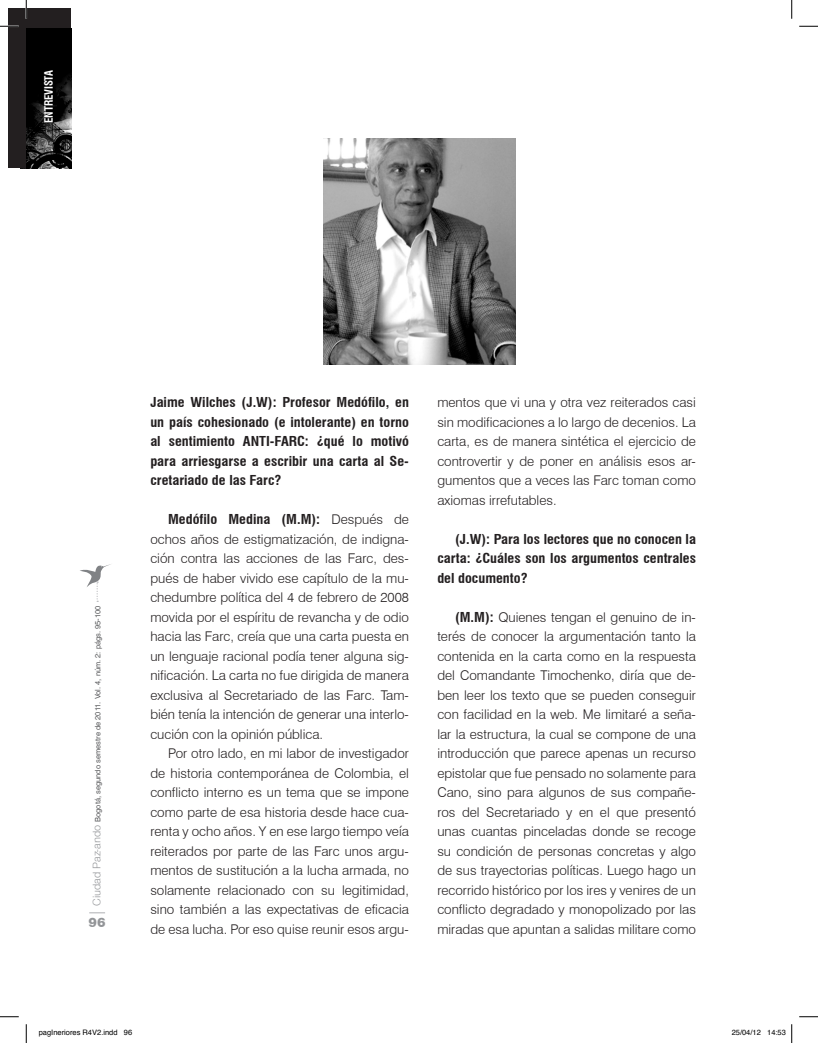
<style>
.page{position:relative;width:818px;height:1043px;background:#fff}
.page>*{position:absolute;margin:0;border:0;box-sizing:border-box;transform-origin:0 0}
.t1{font:900 13.75px "Sans";color:#939598}
._09_-_tex{font:300 13.38px/19.5px "Swiss 721 BT";color:#231f20;text-align:justify}
._09_-_tex-2{font:700 condensed 13.38px/19.5px "Swiss 721 BT";color:#231f20;text-align:justify;scale:1.07 1}
.t2{font:700 condensed 11.25px "Swiss 721 BT";letter-spacing:-.01em;color:#fff;scale:.96 1}
.t3{font:7.5px "Sans";color:#57585a}
.t4{font:7.5px "Helvetica";color:#000}
.s1{font-weight:300;font-size:11.25px;color:#939598}
.s2{font-weight:700;font-stretch:condensed}
</style>
<div class="page">
<svg style="left:89px;top:912px;width:16px;height:1px"></svg>
<svg style="left:80px;top:564px;width:31px;height:38px"></svg>
<div style="left:9px;top:9px;width:62px;height:159px;background:#231f20"></div>
<img style="left:26px;top:29px;width:45px;height:139px">
<img style="left:323px;top:139px;width:193px;height:225px">
<svg style="left:0;top:25px;width:19px;height:2px"></svg>
<svg style="left:799px;top:25px;width:19px;height:2px"></svg>
<svg style="left:0;top:1016px;width:19px;height:1px"></svg>
<svg style="left:799px;top:1016px;width:19px;height:1px"></svg>
<svg style="left:25px;top:0;width:2px;height:19px"></svg>
<svg style="left:25px;top:1024px;width:2px;height:18px"></svg>
<svg style="left:791px;top:0;width:1px;height:19px"></svg>
<svg style="left:791px;top:1024px;width:1px;height:18px"></svg>
<p class="t2" style="left:42px;top:113px;width:49px;rotate:-90deg">EDITORIAL</p>
<p class="t2" style="left:42px;top:123px;width:57px;rotate:-90deg">ENTREVISTA</p>
<p class="t3" style="left:93px;top:905px;width:302px;rotate:-90deg"><span class="s1">Ciudad Paz-ando</span> Bogotá, segundo semestre de 2011. Vol. 4, núm. 2: págs. 95-100</p>
<p class="t1" style="left:89px;top:914px;width:19px">96</p>
<p class="_09_-_tex-2" style="left:150px;top:393px;width:243px">Jaime Wilches (J.W): Profesor Medófilo, en un país cohesionado (e intolerante) en torno al sentimiento ANTI-FARC: ¿qué lo motivó para arriesgarse a escribir una carta al Se&shy;cretariado de las Farc?</p>
<p class="_09_-_tex" style="left:150px;top:509px;width:260px;text-indent:18px"><span class="s2">Medófilo Medina (M.M):</span> Después de ochos años de estigmatización, de indigna&shy;ción contra las acciones de las Farc, des&shy;pués de haber vivido ese capítulo de la mu&shy;chedumbre política del 4 de febrero de 2008 movida por el espíritu de revancha y de odio hacia las Farc, creía que una carta puesta en un lenguaje racional podía tener alguna sig&shy;nificación. La carta no fue dirigida de manera exclusiva al Secretariado de las Farc. Tam&shy;bién tenía la intención de generar una interlo&shy;cución con la opinión pública.</p>
<p class="_09_-_tex" style="left:150px;top:743px;width:260px;text-indent:18px">Por otro lado, en mi labor de investigador de historia contemporánea de Colombia, el conflicto interno es un tema que se impone como parte de esa historia desde hace cua&shy;renta y ocho años. Y en ese largo tiempo veía reiterados por parte de las Farc unos argu&shy;mentos de sustitución a la lucha armada, no solamente relacionado con su legitimidad, sino también a las expectativas de eficacia de esa lucha. Por eso quise reunir esos argu-</p>
<p class="_09_-_tex" style="left:437px;top:393px;width:260px">mentos que vi una y otra vez reiterados casi sin modificaciones a lo largo de decenios. La carta, es de manera sintética el ejercicio de controvertir y de poner en análisis esos ar&shy;gumentos que a veces las Farc toman como axiomas irrefutables.</p>
<p class="_09_-_tex-2" style="left:437px;top:529px;width:243px;text-indent:18px">(J.W): Para los lectores que no conocen la carta: ¿Cuáles son los argumentos centrales del documento?</p>
<p class="_09_-_tex" style="left:437px;top:607px;width:260px;text-indent:18px"><span class="s2">(M.M):</span> Quienes tengan el genuino de in&shy;terés de conocer la argumentación tanto la contenida en la carta como en la respuesta del Comandante Timochenko, diría que de&shy;ben leer los texto que se pueden conseguir con facilidad en la web. Me limitaré a seña&shy;lar la estructura, la cual se compone de una introducción que parece apenas un recurso epistolar que fue pensado no solamente para Cano, sino para algunos de sus compañe&shy;ros del Secretariado y en el que presentó unas cuantas pinceladas donde se recoge su condición de personas concretas y algo de sus trayectorias políticas. Luego hago un recorrido histórico por los ires y venires de un conflicto degradado y monopolizado por las miradas que apuntan a salidas militare como</p>
<p class="t4" style="left:39px;top:1027px;width:95px">pagIneriores R4V2.indd 96</p>
<p class="t4" style="left:731px;top:1027px;width:56px">25/04/12 14:53</p>
</div>
